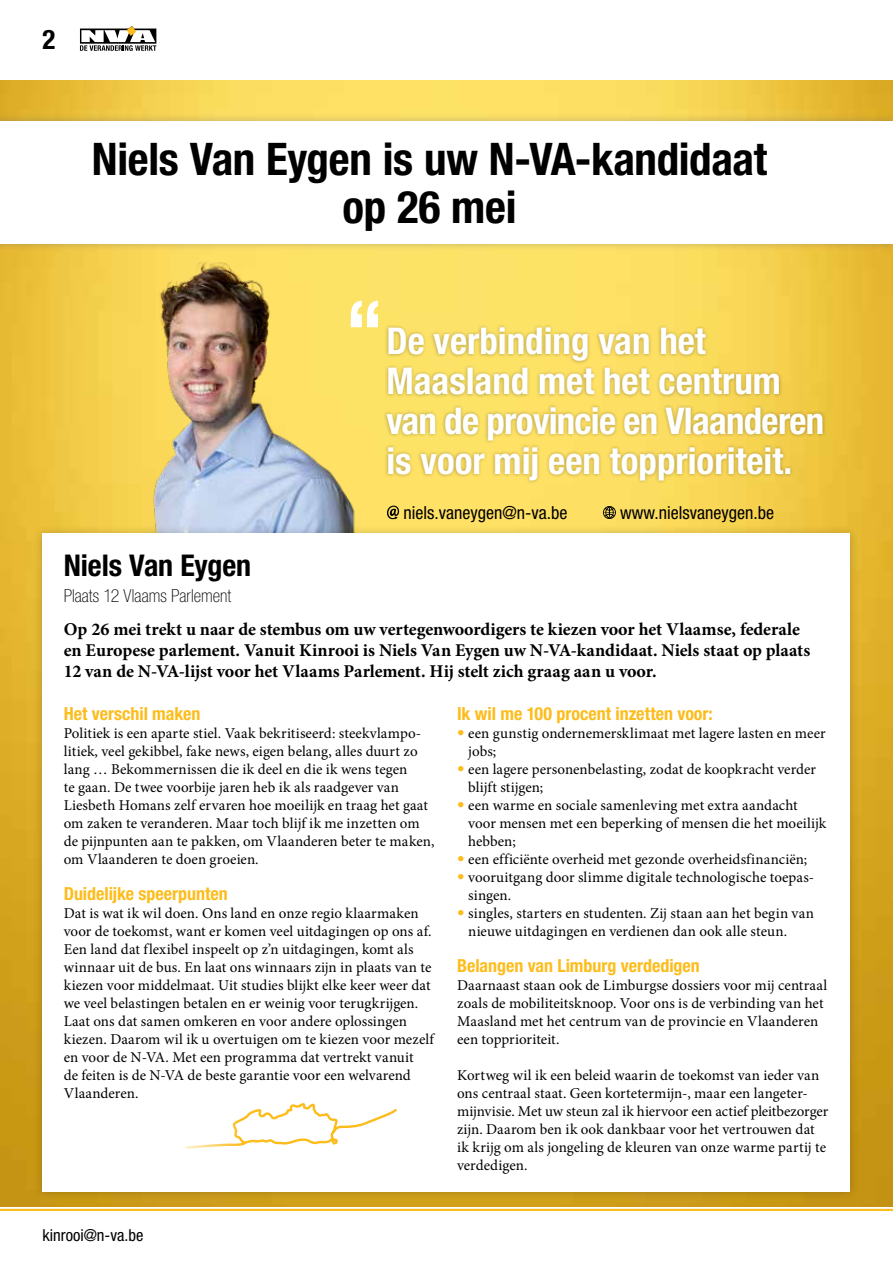
<style>
.page{position:relative;width:893px;height:1263px;background:#fff}
.page>*{position:absolute;margin:0;border:0;box-sizing:border-box;transform-origin:0 0}
.t1{font:700 condensed 45px/48px "Helvetica Neue LT Std";letter-spacing:-.005em;color:#000;text-align:center}
.t2{font:700 condensed 36.9px/39.8px "Helvetica Neue LT Std";color:#fff}
.t3{font:700 condensed 30px "Helvetica Neue LT Std";letter-spacing:-.005em;color:#000}
.t4{font:700 condensed 27px "Helvetica Neue LT Std";color:#000}
.t5{font:700 18px/21px "Minion Pro";letter-spacing:-.005em;color:#000}
.t6{font:700 condensed 18px "Helvetica Neue LT Std";color:#fcbd1c}
.t7{font:condensed 18px "Helvetica Neue LT Std";color:#000}
.t8{font:100 condensed 18px "Helvetica Neue LT Std";color:#000}
.t9{font:condensed 16.5px "Helvetica Neue LT Std";color:#000}
.t10{font:15px/18px "Minion Pro";color:#000}
.s1{font-family:"Helvetica Neue LT Std";font-weight:700;font-stretch:condensed;color:#fcbd1c}
</style>
<div class="page">
<img style="left:0;top:81px;width:893px;height:1092px">
<div style="left:0;top:113px;width:893px;height:139px;background:#706f6f;opacity:.4"></div>
<div style="left:0;top:121px;width:893px;height:123px;background:#fff"></div>
<img style="left:98px;top:259px;width:278px;height:265px">
<div style="left:383px;top:324px;width:444px;height:160px;background:#000;opacity:.3"></div>
<svg style="left:351px;top:301px;width:27px;height:26px"></svg>
<div style="left:33px;top:524px;width:827px;height:677px;background:#000;opacity:.2"></div>
<div style="left:43px;top:534px;width:807px;height:658px;background:#fff"></div>
<svg style="left:185px;top:1103px;width:212px;height:46px"></svg>
<svg style="left:387px;top:506px;width:12px;height:13px"></svg>
<svg style="left:603px;top:506px;width:13px;height:13px"></svg>
<svg style="left:0;top:1173px;width:893px;height:38px"></svg>
<svg style="left:80px;top:26px;width:76px;height:25px"></svg>
<h3 class="t4" style="left:43px;top:23px;width:14px">2</h3>
<h1 class="t1" style="left:92px;top:134px;width:676px">Niels Van Eygen is uw N-VA-kandidaat op 26 mei</h1>
<h2 class="t2" style="left:386px;top:321px;width:439px">De verbinding van het<br>Maasland met het centrum van de provincie en Vlaanderen is voor mij een topprioriteit.</h2>
<p class="t7" style="left:403px;top:502px;width:165px">niels.vaneygen@n-va.be</p>
<p class="t7" style="left:620px;top:502px;width:155px">www.nielsvaneygen.be</p>
<h3 class="t3" style="left:64px;top:547px;width:189px">Niels Van Eygen</h3>
<p class="t8" style="left:64px;top:585px;width:169px">Plaats 12 Vlaams Parlement</p>
<p class="t5" style="left:64px;top:619px;width:748px">Op 26 mei trekt u naar de stembus om uw vertegenwoordigers te kiezen voor het Vlaamse, federale en Europese parlement. Vanuit Kinrooi is Niels Van Eygen uw N-VA-kandidaat. Niels staat op plaats<br>12 van de N-VA-lijst voor het Vlaams Parlement. Hij stelt zich graag aan u voor.</p>
<p class="t6" style="left:64px;top:703px;width:138px">Het verschil maken</p>
<p class="t10" style="left:64px;top:724px;width:372px">Politiek is een aparte stiel. Vaak bekritiseerd: steekvlampo&shy;litiek, veel gekibbel, fake news, eigen belang, alles duurt zo lang … Bekommernissen die ik deel en die ik wens tegen<br>te gaan. De twee voorbije jaren heb ik als raadgever van Liesbeth Homans zelf ervaren hoe moeilijk en traag het gaat om zaken te veranderen. Maar toch blijf ik me inzetten om de pijnpunten aan te pakken, om Vlaanderen beter te maken, om Vlaanderen te doen groeien.</p>
<p class="t6" style="left:64px;top:883px;width:166px">Duidelijke speerpunten</p>
<p class="t10" style="left:64px;top:904px;width:372px">Dat is wat ik wil doen. Ons land en onze regio klaarmaken voor de toekomst, want er komen veel uitdagingen op ons af.<br>Een land dat flexibel inspeelt op z’n uitdagingen, komt als winnaar uit de bus. En laat ons winnaars zijn in plaats van te kiezen voor middelmaat. Uit studies blijkt elke keer weer dat we veel belastingen betalen en er weinig voor terugkrijgen.<br>Laat ons dat samen omkeren en voor andere oplossingen kiezen. Daarom wil ik u overtuigen om te kiezen voor mezelf en voor de N-VA. Met een programma dat vertrekt vanuit<br>de feiten is de N-VA de beste garantie voor een welvarend Vlaanderen.</p>
<p class="t6" style="left:457px;top:703px;width:257px">Ik wil me 100 procent inzetten voor:</p>
<p class="t10" style="left:468px;top:724px;width:359px;text-indent:-11px"><span class="s1">•</span> een gunstig ondernemersklimaat met lagere lasten en meer jobs;</p>
<p class="t10" style="left:468px;top:760px;width:349px;text-indent:-11px"><span class="s1">•</span> een lagere personenbelasting, zodat de koopkracht verder blijft stijgen;</p>
<p class="t10" style="left:468px;top:796px;width:360px;text-indent:-11px"><span class="s1">•</span> een warme en sociale samenleving met extra aandacht voor mensen met een beperking of mensen die het moeilijk hebben;</p>
<p class="t10" style="left:457px;top:850px;width:352px"><span class="s1">•</span> een efficiënte overheid met gezonde overheidsfinanciën;</p>
<p class="t10" style="left:468px;top:868px;width:348px;text-indent:-11px"><span class="s1">•</span> vooruitgang door slimme digitale technologische toepas&shy;singen.</p>
<p class="t10" style="left:468px;top:904px;width:347px;text-indent:-11px"><span class="s1">•</span> singles, starters en studenten. Zij staan aan het begin van nieuwe uitdagingen en verdienen dan ook alle steun.</p>
<p class="t6" style="left:457px;top:955px;width:244px">Belangen van Limburg verdedigen</p>
<p class="t10" style="left:457px;top:976px;width:372px">Daarnaast staan ook de Limburgse dossiers voor mij centraal zoals de mobiliteitsknoop. Voor ons is de verbinding van het Maasland met het centrum van de provincie en Vlaanderen een topprioriteit.</p>
<p class="t10" style="left:457px;top:1066px;width:373px">Kortweg wil ik een beleid waarin de toekomst van ieder van ons centraal staat. Geen kortetermijn-, maar een langeter&shy;mijnvisie. Met uw steun zal ik hiervoor een actief pleitbezorger zijn. Daarom ben ik ook dankbaar voor het vertrouwen dat ik krijg om als jongeling de kleuren van onze warme partij te verdedigen.</p>
<p class="t9" style="left:43px;top:1225px;width:102px">kinrooi@n-va.be</p>
</div>
